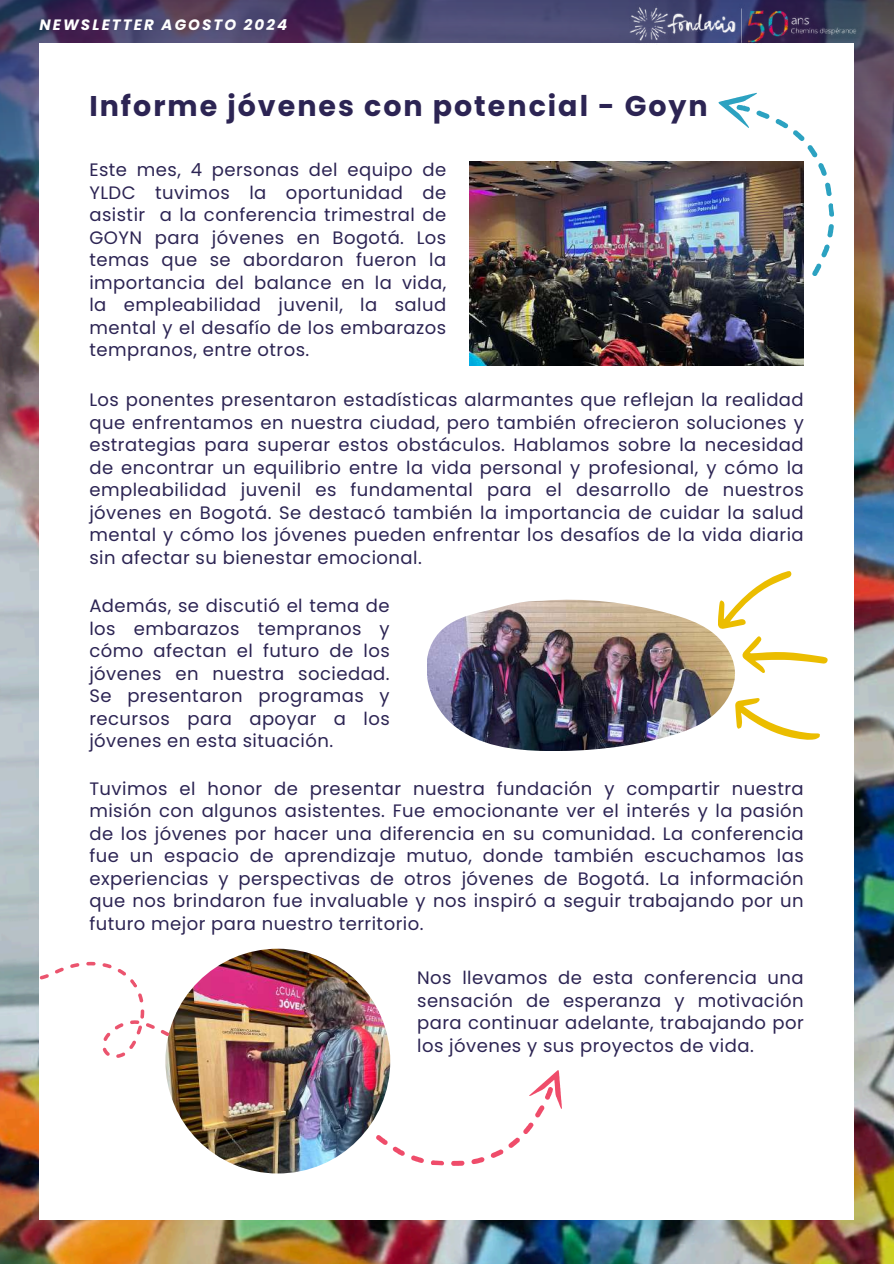
<style>
.page{position:relative;width:894px;height:1264px;background:#fff}
.page>*{position:absolute;margin:0;border:0;box-sizing:border-box;transform-origin:0 0}
.t1{font:700 28.5px "Poppins";letter-spacing:.07em;color:#2c2453}
.t2{font:18px/22.5px "Poppins";letter-spacing:.025em;color:#2c2453;text-align:justify}
.t3{font:italic 700 15px "Poppins";letter-spacing:.14em;color:#fff}
</style>
<div class="page">
<img style="left:0;top:466px;width:893px;height:797px">
<img style="left:0;top:0;width:893px;height:466px">
<div style="left:39px;top:44px;width:814px;height:1175px;background:#fff"></div>
<img style="left:606px;top:0;width:270px;height:51px">
<img style="left:469px;top:161px;width:334px;height:204px">
<img style="left:427px;top:599px;width:288px;height:151px">
<svg style="left:715px;top:571px;width:113px;height:169px"></svg>
<svg style="left:718px;top:93px;width:51px;height:35px"></svg>
<svg style="left:812px;top:263px;width:10px;height:13px"></svg>
<svg style="left:821px;top:244px;width:9px;height:13px"></svg>
<svg style="left:775px;top:119px;width:51px;height:57px"></svg>
<svg style="left:827px;top:224px;width:7px;height:14px"></svg>
<svg style="left:825px;top:182px;width:6px;height:14px"></svg>
<svg style="left:828px;top:203px;width:6px;height:14px"></svg>
<img style="left:165px;top:948px;width:225px;height:225px;border-radius:50%">
<svg style="left:490px;top:1070px;width:72px;height:88px"></svg>
<svg style="left:376px;top:1135px;width:29px;height:20px"></svg>
<svg style="left:471px;top:1157px;width:13px;height:7px"></svg>
<svg style="left:411px;top:1155px;width:13px;height:8px"></svg>
<svg style="left:451px;top:1160px;width:13px;height:6px"></svg>
<svg style="left:431px;top:1160px;width:13px;height:5px"></svg>
<svg style="left:32px;top:933px;width:139px;height:148px"></svg>
<p class="t3" style="left:39px;top:15px;width:249px">NEWSLETTER AGOSTO 2024</p>
<h1 class="t1" style="left:89px;top:86px;width:619px">Informe jóvenes con potencial - Goyn</h1>
<p class="t2" style="left:89px;top:158px;width:358px">Este mes, 4 personas del equipo de YLDC tuvimos la oportunidad de asistir a la conferencia trimestral de GOYN para jóvenes en Bogotá. Los temas que se abordaron fueron la importancia del balance en la vida, la empleabilidad juvenil, la salud mental y el desafío de los embarazos tempranos, entre otros.</p>
<p class="t2" style="left:89px;top:388px;width:715px">Los ponentes presentaron estadísticas alarmantes que reflejan la realidad que enfrentamos en nuestra ciudad, pero también ofrecieron soluciones y estrategias para superar estos obstáculos. Hablamos sobre la necesidad de encontrar un equilibrio entre la vida personal y profesional, y cómo la empleabilidad juvenil es fundamental para el desarrollo de nuestros jóvenes en Bogotá. Se destacó también la importancia de cuidar la salud mental y cómo los jóvenes pueden enfrentar los desafíos de la vida diaria sin afectar su bienestar emocional.</p>
<p class="t2" style="left:89px;top:594px;width:302px">Además, se discutió el tema de los embarazos tempranos y cómo afectan el futuro de los jóvenes en nuestra sociedad.<br>Se presentaron programas y recursos para apoyar a los jóvenes en esta situación.</p>
<p class="t2" style="left:89px;top:777px;width:715px">Tuvimos el honor de presentar nuestra fundación y compartir nuestra misión con algunos asistentes. Fue emocionante ver el interés y la pasión de los jóvenes por hacer una diferencia en su comunidad. La conferencia fue un espacio de aprendizaje mutuo, donde también escuchamos las experiencias y perspectivas de otros jóvenes de Bogotá. La información que nos brindaron fue invaluable y nos inspiró a seguir trabajando por un futuro mejor para nuestro territorio.</p>
<p class="t2" style="left:417px;top:966px;width:388px">Nos llevamos de esta conferencia una sensación de esperanza y motivación para continuar adelante, trabajando por los jóvenes y sus proyectos de vida.</p>
</div>
